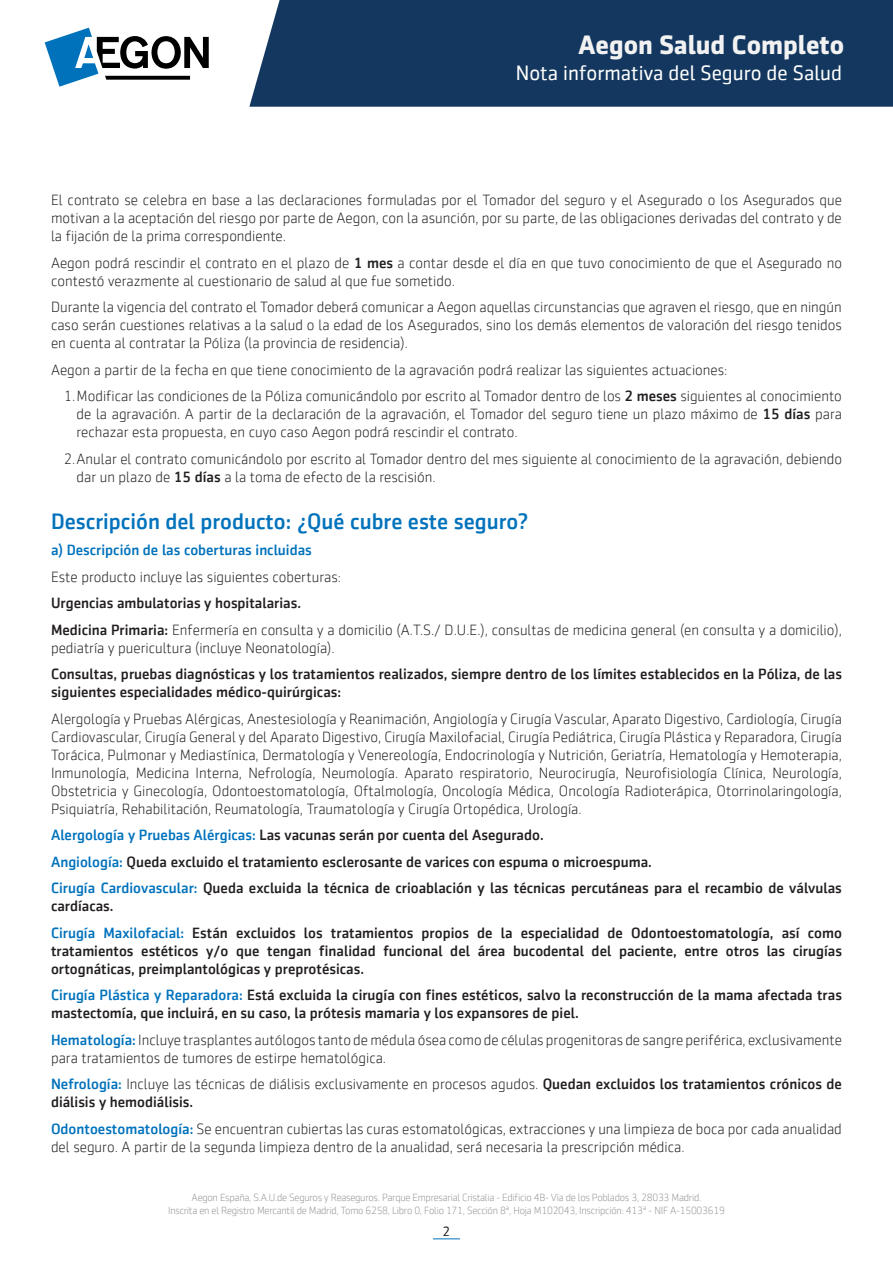
<style>
.page{position:relative;width:893px;height:1263px;background:#fff}
.page>*{position:absolute;margin:0;border:0;box-sizing:border-box;transform-origin:0 0}
.t1{font:700 27px "Sentico Sans DT";color:#f2f2f2}
.lvl1{font:500 22.5px "Sentico Sans DT";color:#0072bc}
.t2{font:21px "Sentico Sans DT";color:#fff}
.texto{font:300 15px/18px "Sentico Sans DT";color:#231f20}
.texto-2{font:500 15px/18px "Sentico Sans DT";color:#231f20}
.texto-3{font:500 15px "Sentico Sans DT";color:#0072bc}
.t3{font:13.5px "Sentico Sans DT";color:#231f20}
.t4{font:300 10.5px/12.6px "Sentico Sans DT";letter-spacing:-.025em;color:#939598;text-align:center}
.s1{font-weight:500}
.s2{color:#0072bc}
.s3{font-weight:500;color:#0072bc}
.s4{font-weight:300}
</style>
<div class="page">
<svg style="left:45px;top:28px;width:164px;height:59px"></svg>
<div style="left:249px;top:0;width:644px;height:107px;background:#13375f"></div>
<svg style="left:433px;top:1238px;width:27px;height:1px"></svg>
<h1 class="t1" style="left:578px;top:29px;width:268px">Aegon Salud Completo</h1>
<h3 class="t2" style="left:516px;top:62px;width:328px">Nota informativa del Seguro de Salud</h3>
<p class="texto" style="left:51px;top:191px;width:792px;text-align:justify">El contrato se celebra en base a las declaraciones formuladas por el Tomador del seguro y el Asegurado o los Asegurados que motivan a la aceptación del riesgo por parte de Aegon, con la asunción, por su parte, de las obligaciones derivadas del contrato y de la fijación de la prima correspondiente.</p>
<p class="texto" style="left:51px;top:254px;width:792px">Aegon podrá rescindir el contrato en el plazo de <span class="s1">1 mes</span> a contar desde el día en que tuvo conocimiento de que el Asegurado no contestó verazmente al cuestionario de salud al que fue sometido.</p>
<p class="texto" style="left:51px;top:298px;width:792px;text-align:justify">Durante la vigencia del contrato el Tomador deberá comunicar a Aegon aquellas circunstancias que agraven el riesgo, que en ningún caso serán cuestiones relativas a la salud o la edad de los Asegurados, sino los demás elementos de valoración del riesgo tenidos en cuenta al contratar la Póliza (la provincia de residencia).</p>
<p class="texto" style="left:51px;top:361px;width:678px">Aegon a partir de la fecha en que tiene conocimiento de la agravación podrá realizar las siguientes actuaciones:</p>
<p class="texto" style="left:77px;top:387px;width:767px;text-align:justify;text-indent:-13px">1.Modificar las condiciones de la Póliza comunicándolo por escrito al Tomador dentro de los <span class="s1">2 meses</span> siguientes al conocimiento de la agravación. A partir de la declaración de la agravación, el Tomador del seguro tiene un plazo máximo de <span class="s1">15 días</span> para rechazar esta propuesta, en cuyo caso Aegon podrá rescindir el contrato.</p>
<p class="texto" style="left:77px;top:450px;width:767px;text-indent:-13px">2.Anular el contrato comunicándolo por escrito al Tomador dentro del mes siguiente al conocimiento de la agravación, debiendo dar un plazo de <span class="s1">15 días</span> a la toma de efecto de la rescisión.</p>
<p class="lvl1" style="left:51px;top:508px;width:479px">Descripción del producto: ¿Qué cubre este seguro?</p>
<p class="texto-3" style="left:51px;top:542px;width:262px">a) Descripción de las coberturas incluidas</p>
<p class="texto" style="left:51px;top:568px;width:291px">Este producto incluye las siguientes coberturas:</p>
<p class="texto-2" style="left:51px;top:594px;width:252px">Urgencias ambulatorias y hospitalarias.</p>
<p class="texto" style="left:51px;top:621px;width:792px"><span class="s1">Medicina Primaria:</span> Enfermería en consulta y a domicilio (A.T.S./ D.U.E.), consultas de medicina general (en consulta y a domicilio), pediatría y puericultura (incluye Neonatología).</p>
<p class="texto-2" style="left:51px;top:665px;width:792px">Consultas, pruebas diagnósticas y los tratamientos realizados, siempre dentro de los límites establecidos en la Póliza, de las siguientes especialidades médico-quirúrgicas:</p>
<p class="texto" style="left:51px;top:710px;width:792px;text-align:justify">Alergología y Pruebas Alérgicas, Anestesiología y Reanimación, Angiología y Cirugía Vascular, Aparato Digestivo, Cardiología, Cirugía Cardiovascular, Cirugía General y del Aparato Digestivo, Cirugía Maxilofacial, Cirugía Pediátrica, Cirugía Plástica y Reparadora, Cirugía Torácica, Pulmonar y Mediastínica, Dermatología y Venereología, Endocrinología y Nutrición, Geriatría, Hematología y Hemoterapia, Inmunología, Medicina Interna, Nefrología, Neumología. Aparato respiratorio, Neurocirugía, Neurofisiología Clínica, Neurología, Obstetricia y Ginecología, Odontoestomatología, Oftalmología, Oncología Médica, Oncología Radioterápica, Otorrinolaringología, Psiquiatría, Rehabilitación, Reumatología, Traumatología y Cirugía Ortopédica, Urología.</p>
<p class="texto-2" style="left:51px;top:826px;width:494px"><span class="s2">Alergología y Pruebas Alérgicas:</span> Las vacunas serán por cuenta del Asegurado.</p>
<p class="texto-2" style="left:51px;top:853px;width:602px"><span class="s2">Angiología:</span> Queda excluido el tratamiento esclerosante de varices con espuma o microespuma.</p>
<p class="texto-2" style="left:51px;top:879px;width:792px"><span class="s2">Cirugía Cardiovascular:</span> Queda excluida la técnica de crioablación y las técnicas percutáneas para el recambio de válvulas cardíacas.</p>
<p class="texto-2" style="left:51px;top:924px;width:792px;text-align:justify"><span class="s2">Cirugía Maxilofacial:</span> Están excluidos los tratamientos propios de la especialidad de Odontoestomatología, así como tratamientos estéticos y/o que tengan finalidad funcional del área bucodental del paciente, entre otros las cirugías ortognáticas, preimplantológicas y preprotésicas.</p>
<p class="texto-2" style="left:51px;top:986px;width:792px"><span class="s2">Cirugía Plástica y Reparadora:</span> Está excluida la cirugía con fines estéticos, salvo la reconstrucción de la mama afectada tras mastectomía, que incluirá, en su caso, la prótesis mamaria y los expansores de piel.</p>
<p class="texto" style="left:51px;top:1031px;width:792px"><span class="s3">Hematología:</span> Incluye trasplantes autólogos tanto de médula ósea como de células progenitoras de sangre periférica, exclusivamente para tratamientos de tumores de estirpe hematológica.</p>
<p class="texto-2" style="left:51px;top:1075px;width:792px"><span class="s2">Nefrología:</span> <span class="s4">Incluye las técnicas de diálisis exclusivamente en procesos agudos.</span> Quedan excluidos los tratamientos crónicos de diálisis y hemodiálisis.</p>
<p class="texto" style="left:51px;top:1120px;width:792px"><span class="s3">Odontoestomatología:</span> Se encuentran cubiertas las curas estomatológicas, extracciones y una limpieza de boca por cada anualidad del seguro. A partir de la segunda limpieza dentro de la anualidad, será necesaria la prescripción médica.</p>
<p class="t4" style="left:168px;top:1191px;width:558px">Aegon España, S.A.U.de Seguros y Reaseguros. Parque Empresarial Cristalia - Edificio 4B- Vía de los Poblados 3, 28033 Madrid.<br>Inscrita en el Registro Mercantil de Madrid, Tomo 6258, Libro 0, Folio 171, Sección 8ª, Hoja M102043, Inscripción: 413ª - NIF A-15003619</p>
<p class="t3" style="left:443px;top:1224px;width:9px">2</p>
</div>
